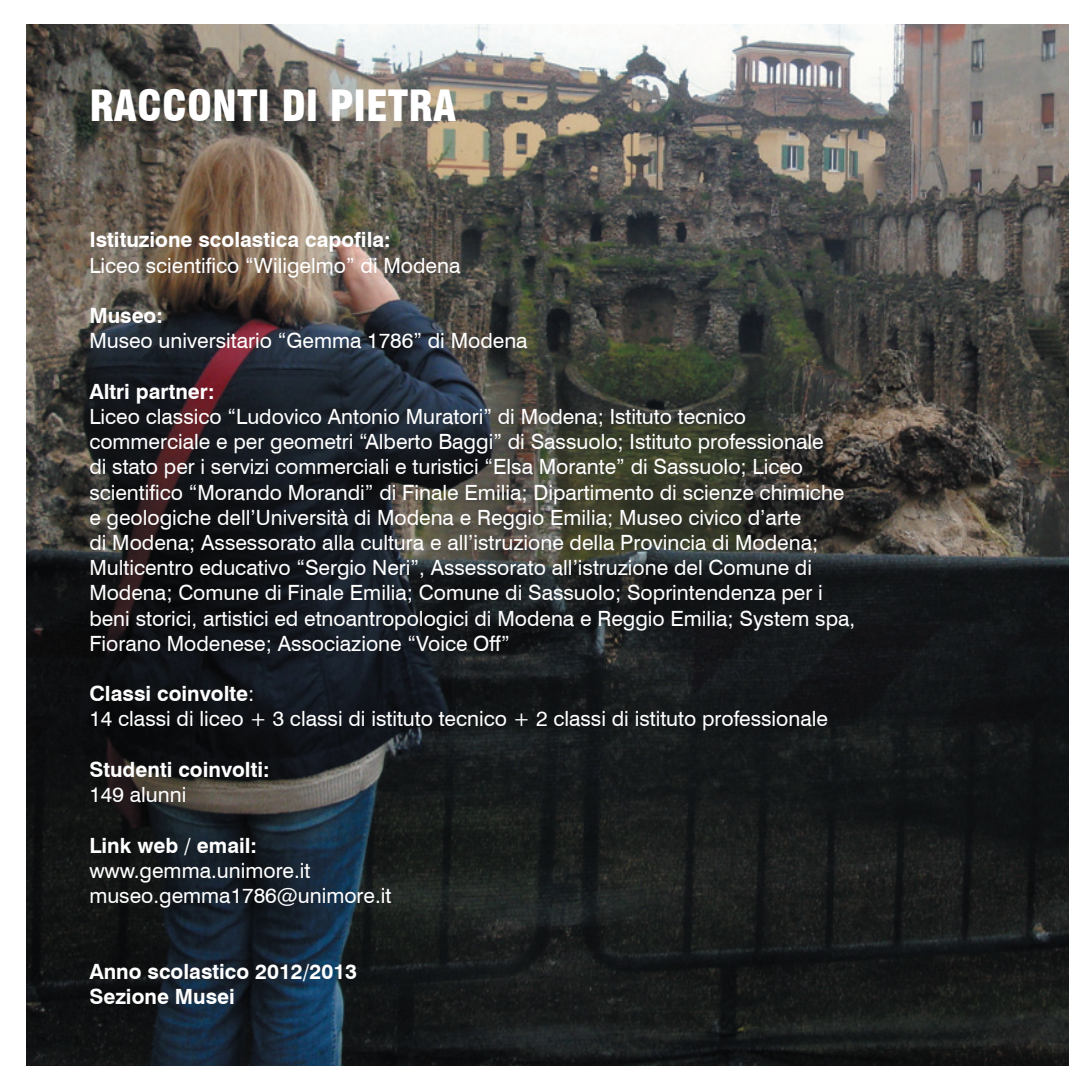
<style>
.page{position:relative;width:1092px;height:1092px;background:#fff}
.page>*{position:absolute;margin:0;border:0;box-sizing:border-box;transform-origin:0 0}
.t1{font:900 condensed 42px "Swiss 721 BT";color:#fff}
.t2{font:21px/25.2px "Swiss 721 BT";color:#fff}
.t3{font:700 21px/25.2px "Swiss 721 BT";color:#fff}
.s1{font-weight:700}
</style>
<div class="page">
<img style="left:26px;top:25px;width:1042px;height:1040px">
<h1 class="t1" style="left:89px;top:81px;width:368px">RACCONTI DI PIETRA</h1>
<p class="t3" style="left:89px;top:227px;width:303px">Istituzione scolastica capofila:</p>
<p class="t2" style="left:89px;top:252px;width:372px">Liceo scientifico “Wiligelmo” di Modena</p>
<p class="t3" style="left:89px;top:303px;width:75px">Museo:</p>
<p class="t2" style="left:89px;top:328px;width:440px">Museo universitario “Gemma 1786” di Modena</p>
<p class="t3" style="left:89px;top:378px;width:127px">Altri partner:</p>
<p class="t2" style="left:89px;top:403px;width:767px">Liceo classico “Ludovico Antonio Muratori” di Modena; Istituto tecnico commerciale e per geometri “Alberto Baggi” di Sassuolo; Istituto professionale<br>di stato per i servizi commerciali e turistici “Elsa Morante” di Sassuolo; Liceo scientifico “Morando Morandi” di Finale Emilia; Dipartimento di scienze chimiche e geologiche dell’Università di Modena e Reggio Emilia; Museo civico d’arte<br>di Modena; Assessorato alla cultura e all’istruzione della Provincia di Modena; Multicentro educativo “Sergio Neri”, Assessorato all’istruzione del Comune di Modena; Comune di Finale Emilia; Comune di Sassuolo; Soprintendenza per i beni storici, artistici ed etnoantropologici di Modena e Reggio Emilia; System spa, Fiorano Modenese; Associazione “Voice Off”</p>
<p class="t2" style="left:89px;top:681px;width:740px"><span class="s1">Classi coinvolte</span>:<br>14 classi di liceo + 3 classi di istituto tecnico + 2 classi di istituto professionale</p>
<p class="t3" style="left:89px;top:756px;width:182px">Studenti coinvolti:</p>
<p class="t2" style="left:89px;top:781px;width:98px">149 alunni</p>
<p class="t3" style="left:89px;top:832px;width:169px">Link web / email:</p>
<p class="t2" style="left:89px;top:857px;width:303px">www.gemma.unimore.it museo.gemma1786@unimore.it</p>
<p class="t3" style="left:89px;top:958px;width:269px">Anno scolastico 2012/2013<br>Sezione Musei</p>
</div>
